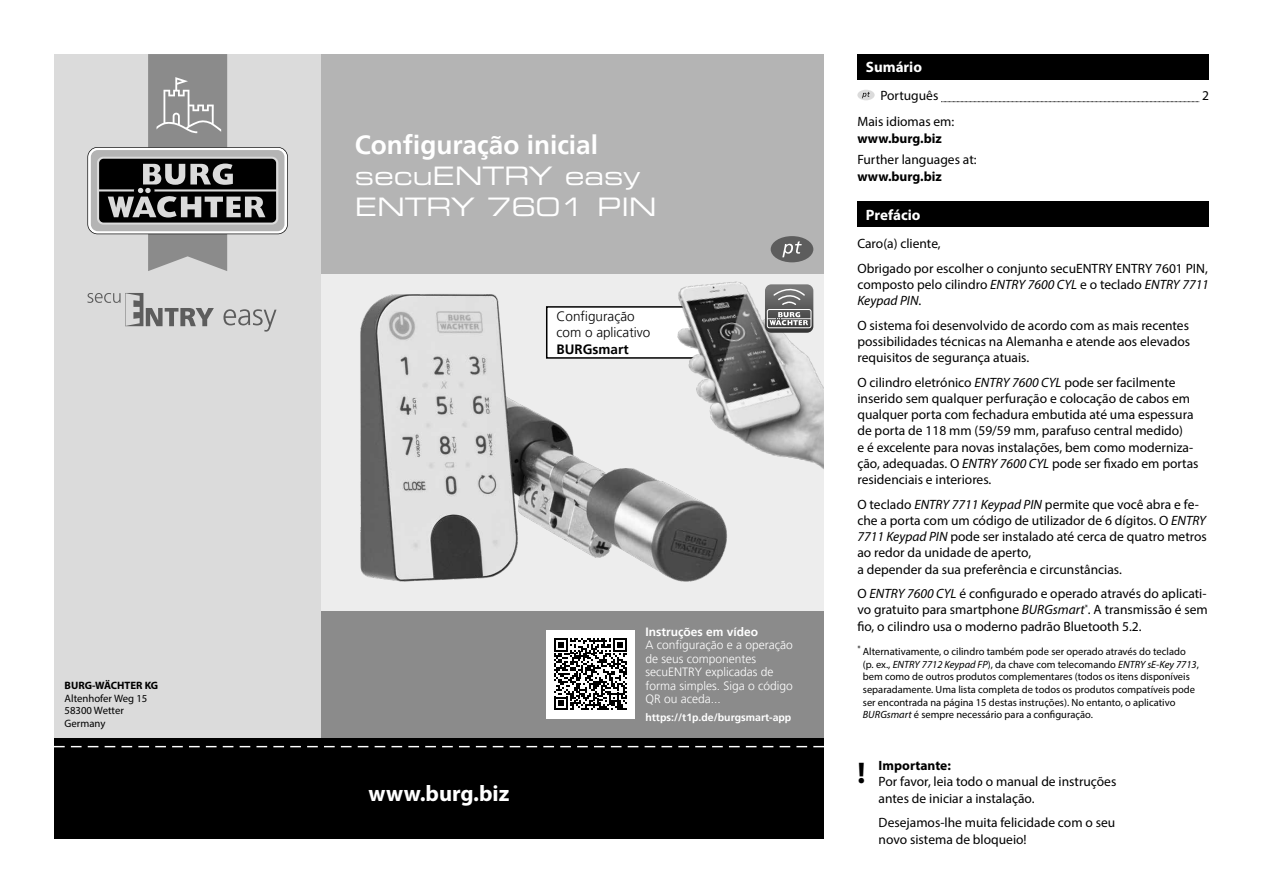
<style>
.page{position:relative;width:1263px;height:893px;background:#fff}
.page>*{position:absolute;margin:0;border:0;box-sizing:border-box;transform-origin:0 0}
.t1{font:700 30px "Myriad Pro";color:#000}
.t2{font:700 26.25px "Frutiger LT Pro";color:#fff}
.t3{font:25.5px/30.6px "Eurostile LT Std Ex 2";color:#fff}
.t4{font:700 22.5px "Myriad Pro";color:#fff}
.t5{font:700 15px "Myriad Pro";color:#fff}
.t6{font:13.5px/16.2px "Myriad Pro";color:#000}
.t7{font:700 13.5px "Myriad Pro";color:#000}
.t8{font:300 13.5px/16.2px "Frutiger LT Pro";color:#000}
.t9{font:700 13.5px "Frutiger LT Pro";color:#000}
.t10{font:300 12px/13.5px "Frutiger LT Pro";color:#fff}
.t11{font:700 12px "Frutiger LT Pro";color:#fff}
.t12{font:10.65px/12.9px "Myriad Pro";color:#000}
.t13{font:700 10.65px "Myriad Pro";color:#000}
.t14{font:10.5px/12.6px "Myriad Pro";color:#000}
.t15{font:700 10.5px "Frutiger LT Pro";color:#fff}
.s1{font-style:italic}
</style>
<div class="page">
<div style="left:54px;top:738px;width:770px;height:101px;background:#000"></div>
<div style="left:54px;top:54px;width:267px;height:684px;background:#dbdbdb"></div>
<svg style="left:54px;top:746px;width:770px;height:1px"></svg>
<div style="left:321px;top:610px;width:503px;height:128px;background:#8b8b8b"></div>
<div style="left:321px;top:54px;width:503px;height:220px;background:#b4b4b4"></div>
<div style="left:321px;top:274px;width:503px;height:336px;background:#ededed"></div>
<svg style="left:87px;top:54px;width:201px;height:217px"></svg>
<div style="left:857px;top:54px;width:352px;height:26px;background:#000"></div>
<svg style="left:941px;top:101px;width:258px;height:1px"></svg>
<div style="left:857px;top:90px;width:18px;height:10px;background:#dbdbdb;border-radius:50%"></div>
<svg style="left:862px;top:92px;width:8px;height:6px"></svg>
<div style="left:857px;top:202px;width:352px;height:25px;background:#000"></div>
<div style="left:546px;top:306px;width:175px;height:53px;background:#fff;border:2px solid #000"></div>
<div style="left:546px;top:630px;width:89px;height:88px;background:#fff"></div>
<svg style="left:554px;top:638px;width:73px;height:72px"></svg>
<svg style="left:87px;top:293px;width:127px;height:33px"></svg>
<svg style="left:223px;top:309px;width:53px;height:23px"></svg>
<div style="left:771px;top:236px;width:42px;height:26px;background:#5d5d5d;border-radius:50%"></div>
<svg style="left:782px;top:241px;width:20px;height:16px"></svg>
<img style="left:673px;top:281px;width:151px;height:188px">
<svg style="left:765px;top:284px;width:48px;height:49px;background:#7c7c7c"></svg>
<img style="left:532px;top:373px;width:209px;height:209px">
<img style="left:360px;top:294px;width:172px;height:288px">
<p class="t13" style="left:65px;top:678px;width:95px">BURG-WÄCHTER KG</p>
<p class="t12" style="left:65px;top:691px;width:84px">Altenhofer Weg 15<br>58300 Wetter<br>Germany</p>
<h2 class="t2" style="left:355px;top:129px;width:245px">Configuração inicial</h2>
<h3 class="t3" style="left:355px;top:160px;width:304px">secuENTRY easy<br>ENTRY 7601 PIN</h3>
<p class="t8" style="left:557px;top:309px;width:95px">Configuração com o aplicativo</p>
<p class="t9" style="left:557px;top:341px;width:73px">BURGsmart</p>
<h3 class="t4" style="left:369px;top:779px;width:142px">www.burg.biz</h3>
<p class="t11" style="left:645px;top:625px;width:114px">Instruções em vídeo</p>
<p class="t10" style="left:645px;top:639px;width:149px">A configuração e a operação de seus componentes secuENTRY explicadas de forma simples. Siga o código<br>QR ou aceda...</p>
<p class="t15" style="left:645px;top:711px;width:147px">https://t1p.de/burgsmart-app</p>
<p class="t5" style="left:866px;top:58px;width:58px">Sumário</p>
<p class="t6" style="left:880px;top:87px;width:59px">Português</p>
<p class="t6" style="left:1202px;top:87px;width:8px">2</p>
<p class="t6" style="left:857px;top:113px;width:98px">Mais idiomas em:</p>
<p class="t7" style="left:857px;top:129px;width:86px">www.burg.biz</p>
<p class="t6" style="left:857px;top:151px;width:121px">Further languages at:</p>
<p class="t7" style="left:857px;top:168px;width:86px">www.burg.biz</p>
<p class="t5" style="left:866px;top:205px;width:56px">Prefácio</p>
<p class="t6" style="left:857px;top:231px;width:352px;line-height:24.8px">Caro(a) cliente,<br>Obrigado por escolher o conjunto secuENTRY ENTRY 7601 PIN,</p>
<p class="t6" style="left:857px;top:276px;width:353px">composto pelo cilindro <span class="s1">ENTRY 7600 CYL</span> e o teclado <span class="s1">ENTRY 7711<br>Keypad PIN</span>.</p>
<p class="t6" style="left:857px;top:317px;width:334px;text-align:justify">O sistema foi desenvolvido de acordo com as mais recentes possibilidades técnicas na Alemanha e atende aos elevados requisitos de segurança atuais.</p>
<p class="t6" style="left:857px;top:374px;width:343px">O cilindro eletrónico <span class="s1">ENTRY 7600 CYL</span> pode ser facilmente inserido sem qualquer perfuração e colocação de cabos em qualquer porta com fechadura embutida até uma espessura de porta de 118 mm (59/59 mm, parafuso central medido)<br>e é excelente para novas instalações, bem como moderniza&shy;ção, adequadas. O <span class="s1">ENTRY 7600 CYL</span> pode ser fixado em portas residenciais e interiores.</p>
<p class="t6" style="left:857px;top:496px;width:351px">O teclado <span class="s1">ENTRY 7711 Keypad PIN</span> permite que você abra e fe&shy;che a porta com um código de utilizador de 6 dígitos. O <span class="s1">ENTRY 7711 Keypad PIN</span> pode ser instalado até cerca de quatro metros ao redor da unidade de aperto,<br>a depender da sua preferência e circunstâncias.</p>
<p class="t6" style="left:857px;top:585px;width:352px;text-align:justify">O <span class="s1">ENTRY 7600 CYL</span> é configurado e operado através do aplicati&shy;vo gratuito para smartphone <span class="s1">BURGsmart</span><sup>*</sup>. A transmissão é sem fio, o cilindro usa o moderno padrão Bluetooth 5.2.</p>
<p class="t14" style="left:863px;top:645px;width:337px;text-indent:-5px"><sup>*</sup> Alternativamente, o cilindro também pode ser operado através do teclado (p. ex., <span class="s1">ENTRY 7712 Keypad FP</span>), da chave com telecomando <span class="s1">ENTRY sE-Key 7713</span>, bem como de outros produtos complementares (todos os itens disponíveis separadamente. Uma lista completa de todos os produtos compatíveis pode ser encontrada na página 15 destas instruções). No entanto, o aplicativo <span class="s1">BURGsmart</span> é sempre necessário para a configuração.</p>
<h1 class="t1" style="left:857px;top:753px;width:10px">!</h1>
<p class="t7" style="left:879px;top:757px;width:74px">Importante:</p>
<p class="t6" style="left:879px;top:774px;width:239px">Por favor, leia todo o manual de instruções antes de iniciar a instalação.</p>
<p class="t6" style="left:879px;top:814px;width:238px">Desejamos-lhe muita felicidade com o seu novo sistema de bloqueio!</p>
</div>
